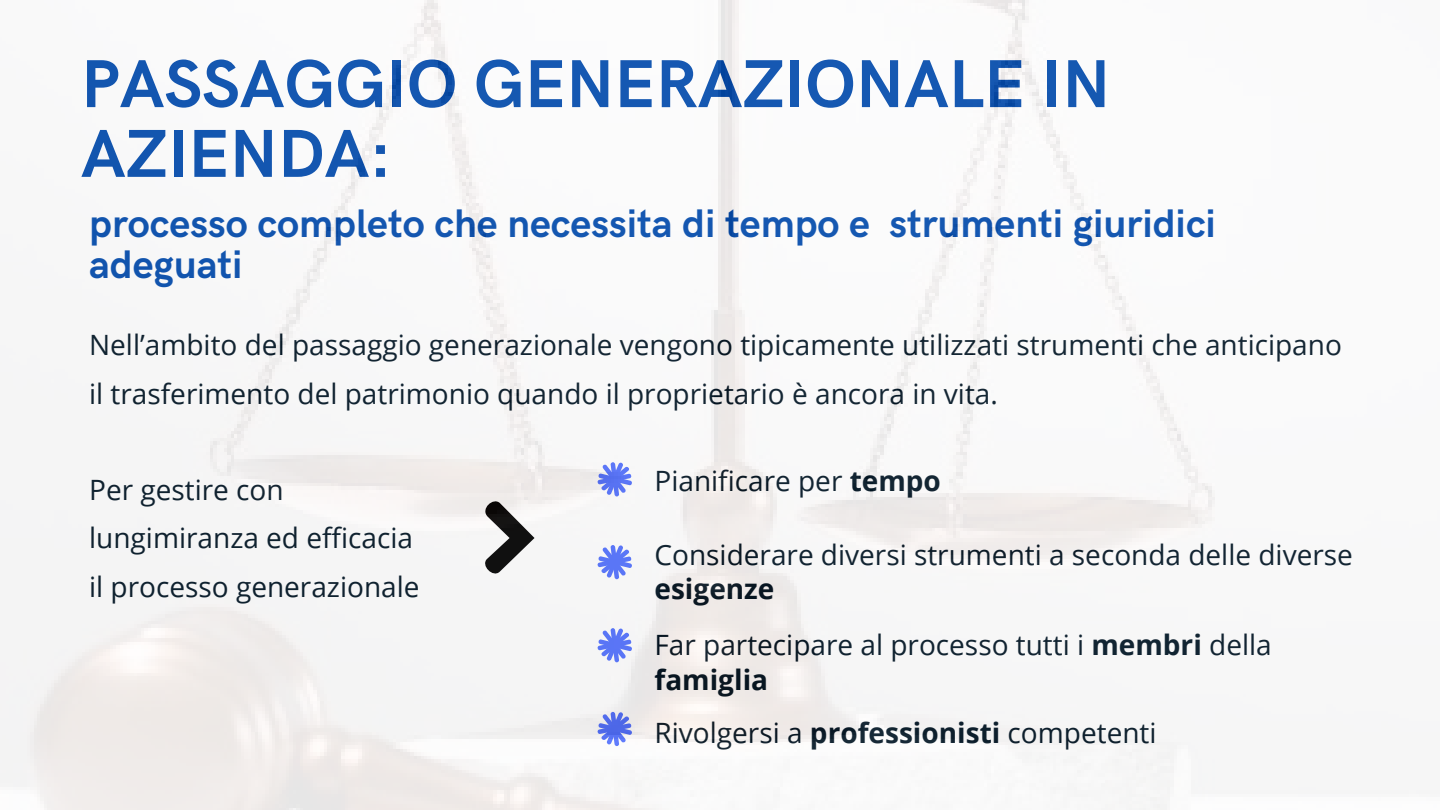
<style>
.page{position:relative;width:1440px;height:810px;background:#fff}
.page>*{position:absolute;margin:0;border:0;box-sizing:border-box;transform-origin:0 0}
.t1{font:700 68px/69.8px "HK Grotesk";color:#004aad}
.t2{font:700 40px/40.5px "HK Grotesk";color:#004aad}
.t3{font:28px/48.8px "Open Sans";color:#001524}
.s1{font-weight:700}
</style>
<div class="page">
<img style="left:0;top:0;width:1215px;height:810px">
<h2 class="t1" style="left:81px;top:52px;width:1031px">PASSAGGIO GENERAZIONALE IN<br>AZIENDA:</h2>
<p class="t2" style="left:89px;top:205px;width:1128px">processo completo che necessita di tempo e strumenti giuridici adeguati</p>
<h1 class="t3" style="left:89px;top:320px;width:1254px">Nell’ambito del passaggio generazionale vengono tipicamente utilizzati strumenti che anticipano il trasferimento del patrimonio quando il proprietario è ancora in vita.</h1>
<p class="t3" style="left:89px;top:464px;width:332px">Per gestire con lungimiranza ed efficacia il processo generazionale</p>
<p class="t3" style="left:655px;top:456px;width:288px">Pianificare per <span class="s1">tempo</span></p>
<p class="t3" style="left:655px;top:537px;width:700px;line-height:34.5px">Considerare diversi strumenti a seconda delle diverse <span class="s1">esigenze</span></p>
<p class="t3" style="left:655px;top:627px;width:619px;line-height:34.5px">Far partecipare al processo tutti i <span class="s1">membri</span> della <span class="s1">famiglia</span></p>
<p class="t3" style="left:655px;top:708px;width:503px">Rivolgersi a <span class="s1">professionisti</span> competenti</p>
</div>
